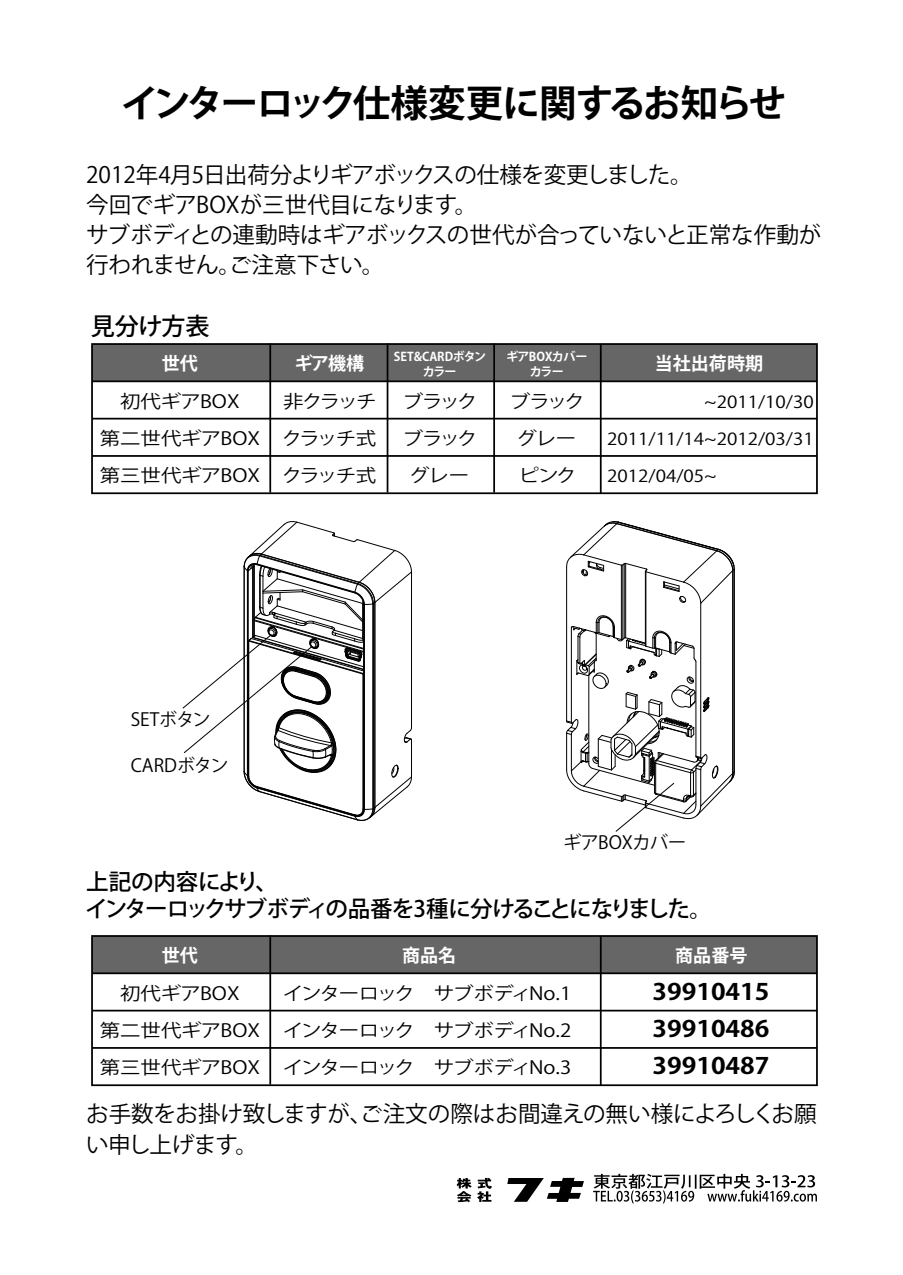
<style>
.page{position:relative;width:903px;height:1275px;background:#fff}
.page>*{position:absolute;margin:0;border:0;box-sizing:border-box;transform-origin:0 0}
.t1{font:700 37.62px "Koz Go Pro";letter-spacing:-.08em;color:#000}
.t2{font:500 24.15px "Koz Go Pro";letter-spacing:-.01em;color:#000}
.t3{font:22.57px/30.1px "Koz Go Pro";letter-spacing:-.02em;color:#000}
.t4{font:500 22.57px/27.1px "Koz Go Pro";letter-spacing:-.08em;color:#000}
.t5{font:700 22.57px/37.3px "Koz Go Pro";color:#000;scale:1.13 1}
.t6{font:18.03px "Koz Go Pro";letter-spacing:-.075em;color:#000;scale:1.13 1}
.t7{font:18.03px "Koz Go Pro";letter-spacing:-.01em;color:#000;scale:1.13 1}
.t8{font:18.03px "Koz Go Pro";letter-spacing:-.04em;color:#000;scale:1.13 1}
.t9{font:700 18.03px "Koz Go Pro";color:#fff}
.t10{font:18.03px "Koz Go Pro";color:#000;scale:1.13 1}
.t11{font:18.03px "Koz Go Pro";letter-spacing:-.005em;color:#000;scale:1.13 1}
.t12{font:18.03px "Koz Go Pro";letter-spacing:-.02em;color:#000}
.t13{font:18.03px "Koz Go Pro";color:#000}
.t14{font:18.03px "Koz Go Pro";letter-spacing:-.04em;color:#000}
.t15{font:16.62px "Koz Go Pro";color:#000;scale:1.13 1}
.t16{font:700 12.08px/15px "Koz Go Pro";letter-spacing:-.01em;color:#fff;text-align:center}
.t17{font:700 12.08px/15px "Koz Go Pro";letter-spacing:-.04em;color:#fff;text-align:center}
</style>
<div class="page">
<svg style="left:182px;top:521px;width:230px;height:300px"></svg>
<hr style="left:624px;top:564px;width:1px;height:74px;background:#000">
<hr style="left:566px;top:567px;width:1px;height:154px;background:#000">
<hr style="left:621px;top:565px;width:1px;height:75px;background:#000">
<hr style="left:622px;top:565px;width:1px;height:74px;background:#000">
<hr style="left:625px;top:563px;width:1px;height:75px;background:#000">
<hr style="left:700px;top:603px;width:1px;height:154px;background:#000">
<hr style="left:732px;top:570px;width:1px;height:203px;background:#000">
<hr style="left:645px;top:571px;width:1px;height:75px;background:#000">
<hr style="left:734px;top:569px;width:1px;height:203px;background:#000">
<svg style="left:566px;top:521px;width:169px;height:83px"></svg>
<svg style="left:566px;top:615px;width:169px;height:217px"></svg>
<div style="left:92px;top:344px;width:725px;height:37px;background:#666"></div>
<div style="left:91px;top:343px;width:727px;height:151px;border:2px solid #000"></div>
<hr style="left:92px;top:380px;width:725px;height:2px;background:#000">
<hr style="left:92px;top:418px;width:725px;height:1px;background:#000">
<hr style="left:92px;top:455px;width:725px;height:2px;background:#000">
<hr style="left:269px;top:343px;width:2px;height:150px;background:#000">
<hr style="left:387px;top:343px;width:1px;height:150px;background:#000">
<hr style="left:493px;top:343px;width:2px;height:150px;background:#000">
<hr style="left:600px;top:344px;width:2px;height:149px;background:#000">
<div style="left:92px;top:936px;width:725px;height:37px;background:#666"></div>
<div style="left:91px;top:935px;width:727px;height:151px;border:2px solid #000"></div>
<hr style="left:92px;top:972px;width:725px;height:2px;background:#000">
<hr style="left:92px;top:1010px;width:725px;height:1px;background:#000">
<hr style="left:92px;top:1047px;width:725px;height:2px;background:#000">
<hr style="left:269px;top:935px;width:2px;height:149px;background:#000">
<hr style="left:600px;top:936px;width:2px;height:149px;background:#000">
<svg style="left:457px;top:1178px;width:35px;height:24px"></svg>
<svg style="left:507px;top:1178px;width:77px;height:24px"></svg>
<svg style="left:593px;top:1174px;width:224px;height:29px"></svg>
<h1 class="t1" style="left:121px;top:79px;width:667px">インターロック仕様変更に関するお知らせ</h1>
<p class="t3" style="left:86px;top:160px;width:737px">2012年4月5日出荷分よりギアボックスの仕様を変更しました。<br>今回でギアBOXが三世代目になります。<br>サブボディとの連動時はギアボックスの世代が合っていないと正常な作動が行われません。ご注意下さい。</p>
<p class="t2" style="left:91px;top:311px;width:120px">見分け方表</p>
<p class="t9" style="left:162px;top:352px;width:38px">世代</p>
<p class="t9" style="left:295px;top:352px;width:71px">ギア機構</p>
<p class="t16" style="left:394px;top:350px;width:94px">SET&amp;CARDボタンカラー</p>
<p class="t17" style="left:506px;top:350px;width:82px">ギアBOXカバーカラー</p>
<p class="t11" style="left:120px;top:390px;width:107px">初代ギアBOX</p>
<p class="t8" style="left:283px;top:390px;width:84px">非クラッチ</p>
<p class="t8" style="left:403px;top:390px;width:68px">ブラック</p>
<p class="t8" style="left:510px;top:390px;width:68px">ブラック</p>
<p class="t7" style="left:100px;top:427px;width:246px">第二世代ギアBOX クラッチ式</p>
<p class="t8" style="left:403px;top:427px;width:68px">ブラック</p>
<p class="t8" style="left:516px;top:427px;width:55px">グレー</p>
<p class="t7" style="left:100px;top:464px;width:246px">第三世代ギアBOX クラッチ式</p>
<p class="t8" style="left:409px;top:464px;width:55px">グレー</p>
<p class="t8" style="left:519px;top:464px;width:53px">ピンク</p>
<p class="t9" style="left:655px;top:352px;width:110px">当社出荷時期</p>
<p class="t15" style="left:704px;top:391px;width:98px">~2011/10/30</p>
<p class="t15" style="left:607px;top:428px;width:184px">2011/11/14~2012/03/31</p>
<p class="t15" style="left:607px;top:466px;width:98px">2012/04/05~</p>
<p class="t14" style="left:131px;top:708px;width:81px">SETボタン</p>
<p class="t13" style="left:131px;top:754px;width:99px">CARDボタン</p>
<p class="t12" style="left:563px;top:831px;width:124px">ギアBOXカバー</p>
<p class="t4" style="left:85px;top:869px;width:628px">上記の内容により、<br>インターロックサブボディの品番を3種に分けることになりました。</p>
<p class="t9" style="left:162px;top:944px;width:38px">世代</p>
<p class="t9" style="left:402px;top:944px;width:56px">商品名</p>
<p class="t11" style="left:120px;top:982px;width:107px">初代ギアBOX</p>
<p class="t6" style="left:283px;top:982px;width:257px">インターロック　サブボディNo.1</p>
<p class="t10" style="left:100px;top:1019px;width:143px">第二世代ギアBOX</p>
<p class="t6" style="left:283px;top:1019px;width:257px">インターロック　サブボディNo.2</p>
<p class="t10" style="left:100px;top:1056px;width:143px">第三世代ギアBOX</p>
<p class="t6" style="left:283px;top:1056px;width:257px">インターロック　サブボディNo.3</p>
<p class="t9" style="left:675px;top:944px;width:74px">商品番号</p>
<p class="t5" style="left:652px;top:974px;width:105px">39910415</p>
<p class="t5" style="left:652px;top:1012px;width:105px">39910486<br>39910487</p>
<p class="t3" style="left:86px;top:1100px;width:732px">お手数をお掛け致しますが、ご注文の際はお間違えの無い様によろしくお願い申し上げます。</p>
</div>
